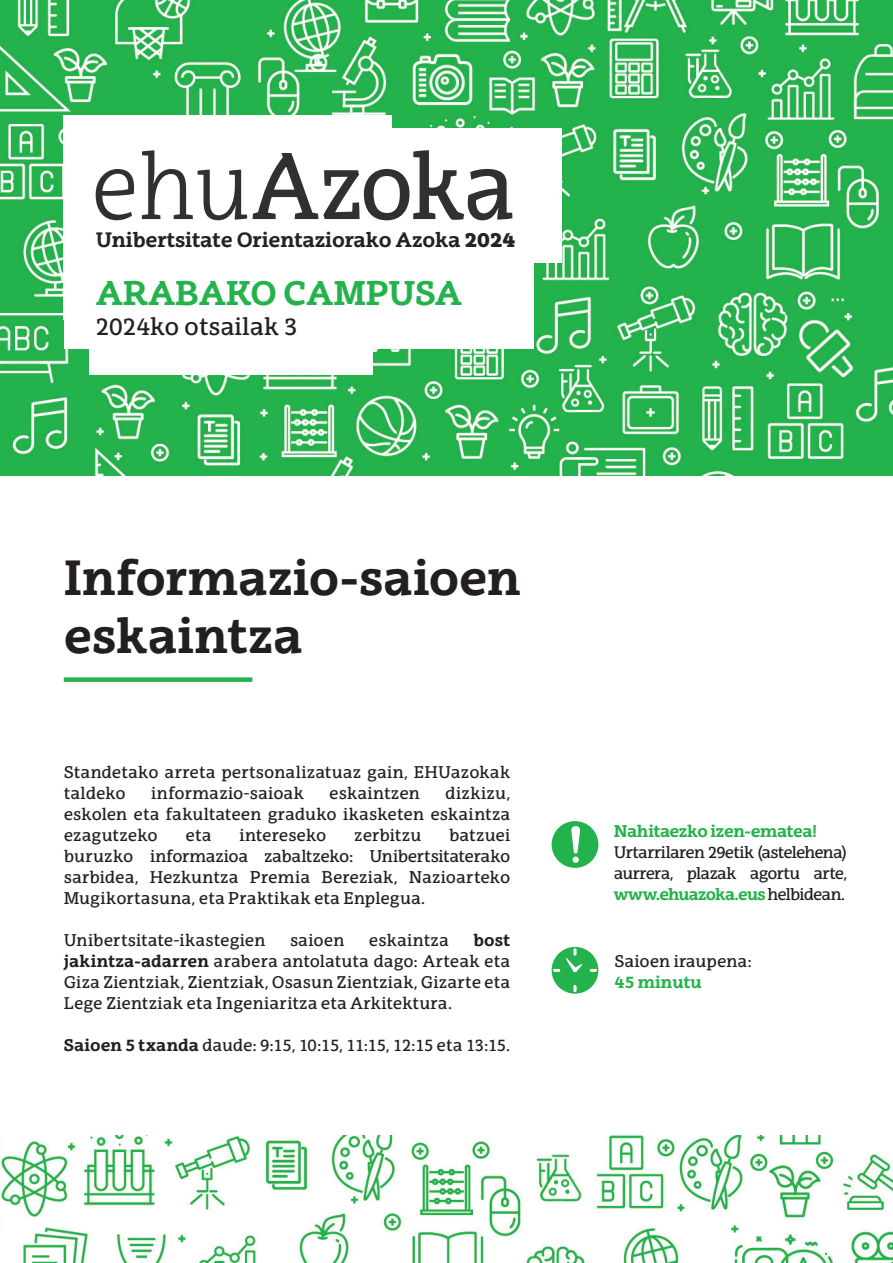
<style>
.page{position:relative;width:893px;height:1263px;background:#fff}
.page>*{position:absolute;margin:0;border:0;box-sizing:border-box;transform-origin:0 0}
.t1{font:700 48px/57.6px "EHU Serif";color:#231f20}
.t2{font:700 33.3px "EHU Serif";letter-spacing:-.01em;color:#23b24b}
.t3{font:24px "EHU Serif";color:#231f20}
.t4{font:700 20.25px "EHU Serif";letter-spacing:-.01em;color:#222325}
.t5{font:16.5px/21px "EHU Serif";letter-spacing:.005em;color:#231f20;text-align:justify}
.t6{font:700 16.5px "EHU Serif";letter-spacing:-.025em;color:#23b24b}
.t7{font:700 16.5px "EHU Serif";color:#23b24b}
.t8{font:16.2px/21px "EHU Serif";letter-spacing:-.045em;color:#231f20;text-align:justify}
.s1{font-weight:900}
.s2{font-weight:700}
.s3{font-weight:700;color:#23b24b}
</style>
<div class="page">
<img style="left:0;top:0;width:893px;height:476px">
<div style="left:64px;top:129px;width:497px;height:134px;background:#fff"></div>
<div style="left:64px;top:115px;width:328px;height:204px;background:#fff"></div>
<img style="left:1px;top:1135px;width:892px;height:128px">
<div style="left:64px;top:195px;width:469px;height:154px;background:#fff"></div>
<div style="left:89px;top:288px;width:283px;height:86px;background:#fff"></div>
<div style="left:64px;top:677px;width:188px;height:5px;background:#23b24b"></div>
<svg style="left:96px;top:169px;width:38px;height:51px"></svg>
<svg style="left:142px;top:150px;width:105px;height:70px"></svg>
<svg style="left:253px;top:150px;width:259px;height:70px"></svg>
<div style="left:552px;top:947px;width:46px;height:47px;background:#23b24b;border-radius:50%"></div>
<svg style="left:574px;top:985px;width:2px;height:7px"></svg>
<svg style="left:590px;top:969px;width:7px;height:2px"></svg>
<svg style="left:553px;top:948px;width:30px;height:24px"></svg>
<div style="left:552px;top:821px;width:46px;height:47px;background:#23b24b;border-radius:50%"></div>
<svg style="left:571px;top:826px;width:9px;height:37px"></svg>
<p class="t4" style="left:96px;top:226px;width:421px">Unibertsitate Orientaziorako Azoka <span class="s1">2024</span></p>
<p class="t2" style="left:96px;top:272px;width:368px">ARABAKO CAMPUSA</p>
<p class="t3" style="left:96px;top:312px;width:203px">2024ko otsailak 3</p>
<p class="t1" style="left:64px;top:548px;width:459px">Informazio-saioen eskaintza</p>
<p class="t5" style="left:64px;top:762px;width:448px">Standetako arreta pertsonalizatuaz gain, EHUazokak taldeko</p>
<p class="t5" style="left:151px;top:783px;width:154px">informazio-saioak</p>
<p class="t5" style="left:329px;top:783px;width:92px">eskaintzen</p>
<p class="t5" style="left:64px;top:783px;width:448px;text-indent:381px">dizkizu, eskolen eta fakultateen graduko ikasketen eskaintza ezagutzeko</p>
<p class="t5" style="left:64px;top:825px;width:448px;text-indent:385px">batzuei buruzko informazioa zabaltzeko: Unibertsitaterako sarbidea, Hezkuntza Premia Bereziak, Nazioarteko Mugikortasuna, eta Praktikak eta Enplegua.</p>
<p class="t5" style="left:64px;top:930px;width:203px">Unibertsitate-ikastegien</p>
<p class="t5" style="left:290px;top:930px;width:56px">saioen</p>
<p class="t5" style="left:369px;top:930px;width:81px">eskaintza</p>
<p class="t5" style="left:186px;top:825px;width:27px">eta</p>
<p class="t5" style="left:239px;top:825px;width:89px">intereseko</p>
<p class="t5" style="left:354px;top:825px;width:69px">zerbitzu</p>
<p class="t5" style="left:64px;top:930px;width:448px;text-indent:410px"><span class="s2">bost jakintza-adarren</span> arabera antolatuta dago: Arteak eta Giza Zientziak, Zientziak, Osasun Zientziak, Gizarte eta Lege Zientziak eta Ingeniaritza eta Arkitektura.</p>
<p class="t5" style="left:64px;top:1035px;width:448px"><span class="s2">Saioen 5 txanda</span> daude: 9:15, 10:15, 11:15, 12:15 eta 13:15.</p>
<p class="t6" style="left:614px;top:820px;width:205px">Nahitaezko izen-ematea!</p>
<p class="t8" style="left:614px;top:841px;width:235px">Urtarrilaren 29etik (astelehena) aurrera, plazak agortu arte, <span class="s3">www.ehuazoka.eus</span> helbidean.</p>
<p class="t5" style="left:614px;top:950px;width:139px">Saioen iraupena:</p>
<p class="t7" style="left:614px;top:971px;width:89px">45 minutu</p>
</div>
